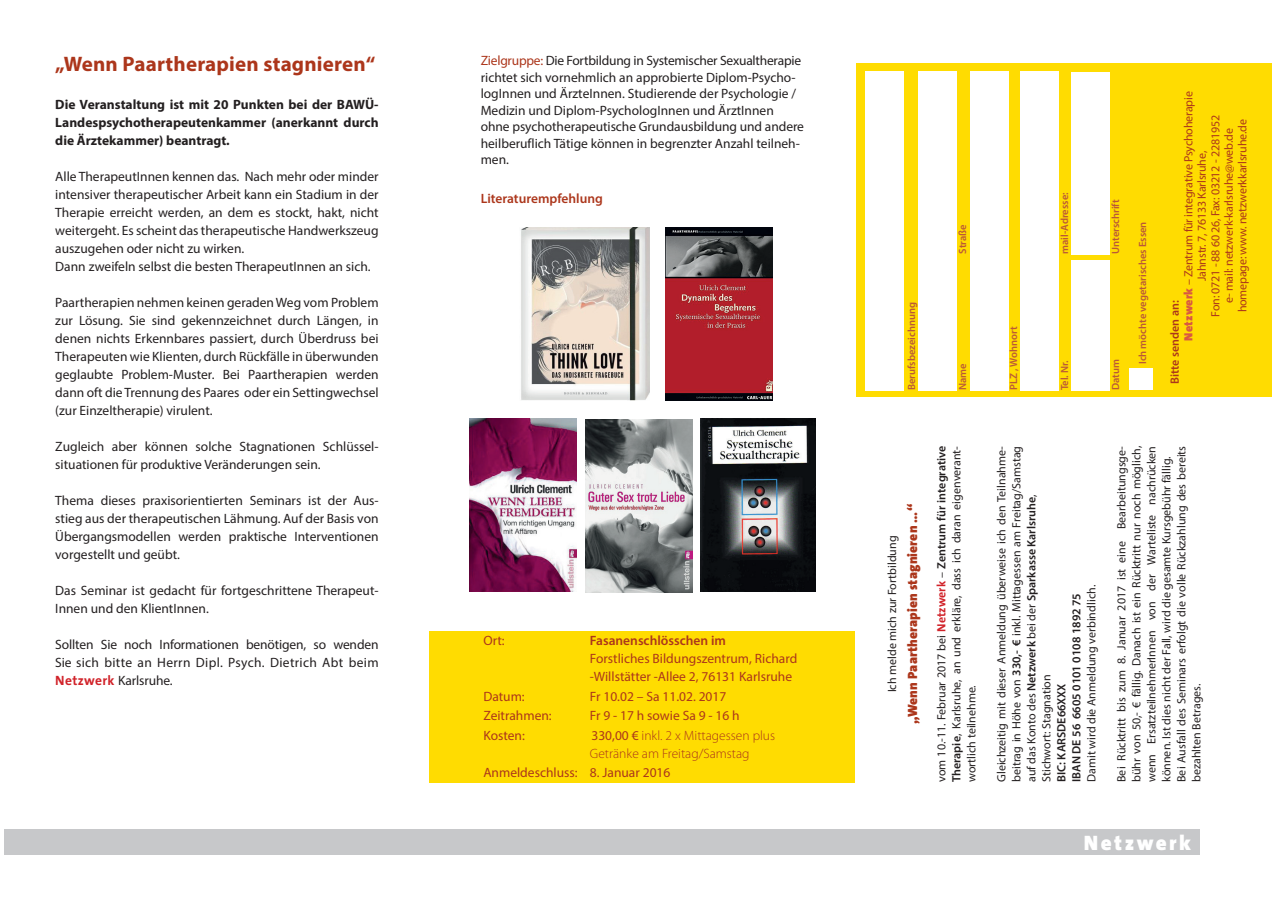
<style>
.page{position:relative;width:1272px;height:902px;background:#fff}
.page>*{position:absolute;margin:0;border:0;box-sizing:border-box;transform-origin:0 0}
.t1{font:700 21px "Myriad Pro";letter-spacing:.01em;color:#ac361b}
.t2{font:900 21px "The Sans B9";letter-spacing:.12em;color:#fff}
.t3{font:13.5px/18px "Myriad Pro";color:#231f20}
.t4{font:13.5px/18px "Myriad Pro";color:#ac361b}
.t5{font:700 13.5px/18px "Myriad Pro";color:#231f20;text-align:justify}
.t6{font:300 13.5px/18px "Myriad Pro";color:#ac361b}
.t7{font:600 13.5px "Myriad Pro";color:#ac361b}
.t8{font:900 13.5px "The Sans B9";letter-spacing:.01em;color:#ac361b}
.t9{font:12px/15px "Myriad Pro";color:#231f20}
.t10{font:12px "Myriad Pro";letter-spacing:-.015em;color:#ac361b}
.t11{font:600 12px/15px "Myriad Pro";color:#231f20}
.t12{font:600 12px "Myriad Pro";color:#ac361b}
.t13{font:600 10.5px "Myriad Pro";color:#ba5837}
.s1{font-family:"The Sans B7";font-weight:700;color:#d1232a}
.s2{color:#ac361b}
.s3{font-weight:400}
.s4{font-family:"The Sans B9";font-weight:900;color:#d95842}
.s5{font-weight:600}
</style>
<div class="page">
<div style="left:429px;top:631px;width:426px;height:151px;background:#ffdc01"></div>
<div style="left:4px;top:829px;width:1195px;height:26px;background:#c7c8ca"></div>
<div style="left:855px;top:64px;width:416px;height:333px;background:#ffdc01"></div>
<div style="left:865px;top:71px;width:39px;height:320px;background:#fff"></div>
<div style="left:918px;top:71px;width:38px;height:320px;background:#fff"></div>
<div style="left:969px;top:71px;width:39px;height:320px;background:#fff"></div>
<div style="left:1019px;top:71px;width:39px;height:320px;background:#fff"></div>
<div style="left:1071px;top:260px;width:38px;height:131px;background:#fff"></div>
<div style="left:1071px;top:72px;width:38px;height:183px;background:#fff"></div>
<div style="left:1129px;top:368px;width:23px;height:21px;background:#fff"></div>
<img style="left:521px;top:227px;width:128px;height:173px">
<img style="left:665px;top:227px;width:107px;height:173px">
<img style="left:469px;top:419px;width:107px;height:172px">
<img style="left:585px;top:420px;width:107px;height:172px">
<img style="left:701px;top:418px;width:114px;height:173px">
<h1 class="t1" style="left:55px;top:50px;width:322px">„Wenn Paartherapien stagnieren“</h1>
<p class="t5" style="left:55px;top:95px;width:325px">Die Veranstaltung ist mit 20 Punkten bei der BAWÜ-Landespsychotherapeutenkammer (anerkannt durch die Ärztekammer) beantragt.</p>
<p class="t3" style="left:55px;top:167px;width:325px">Alle TherapeutInnen kennen das. Nach mehr oder minder intensiver therapeutischer Arbeit kann ein Stadium in der Therapie erreicht werden, an dem es stockt, hakt, nicht weitergeht. Es scheint das therapeutische Handwerkszeug auszugehen oder nicht zu wirken.<br>Dann zweifeln selbst die besten TherapeutInnen an sich.</p>
<p class="t3" style="left:55px;top:293px;width:325px;text-align:justify">Paartherapien nehmen keinen geraden Weg vom Problem zur Lösung. Sie sind gekennzeichnet durch Längen, in denen nichts Erkennbares passiert, durch Überdruss bei Therapeuten wie Klienten, durch Rückfälle in überwunden geglaubte Problem-Muster. Bei Paartherapien werden dann oft die Trennung des Paares oder ein Settingwechsel (zur Einzeltherapie) virulent.</p>
<p class="t3" style="left:55px;top:437px;width:325px">Zugleich aber können solche Stagnationen Schlüssel&shy;situationen für produktive Veränderungen sein.</p>
<p class="t3" style="left:55px;top:491px;width:325px;text-align:justify">Thema dieses praxisorientierten Seminars ist der Aus&shy;stieg aus der therapeutischen Lähmung. Auf der Basis von Übergangsmodellen werden praktische Interventionen vorgestellt und geübt.</p>
<p class="t3" style="left:55px;top:581px;width:325px">Das Seminar ist gedacht für fortgeschrittene Therapeut-<br>Innen und den KlientInnen.</p>
<p class="t3" style="left:55px;top:635px;width:325px;text-align:justify">Sollten Sie noch Informationen benötigen, so wenden Sie sich bitte an Herrn Dipl. Psych. Dietrich Abt beim <span class="s1">Netzwerk</span> Karlsruhe.</p>
<p class="t3" style="left:480px;top:52px;width:325px;line-height:16.5px"><span class="s2">Zielgruppe:</span> Die Fortbildung in Systemischer Sexualtherapie richtet sich vornehmlich an approbierte Diplom-Psycho&shy;logInnen und ÄrzteInnen. Studierende der Psychologie / Medizin und Diplom-PsychologInnen und ÄrztInnen ohne psychotherapeutische Grundausbildung und andere heilberuflich Tätige können in begrenzter Anzahl teilneh&shy;men.</p>
<p class="t7" style="left:480px;top:190px;width:124px">Literaturempfehlung</p>
<p class="t4" style="left:483px;top:631px;width:23px">Ort:</p>
<p class="t7" style="left:590px;top:632px;width:137px">Fasanenschlösschen im</p>
<p class="t4" style="left:590px;top:649px;width:209px">Forstliches Bildungszentrum, Richard -Willstätter -Allee 2, 76131 Karlsruhe</p>
<p class="t4" style="left:483px;top:686px;width:43px">Datum:</p>
<p class="t4" style="left:590px;top:686px;width:138px">Fr 10.02 – Sa 11.02. 2017</p>
<p class="t4" style="left:483px;top:706px;width:70px">Zeitrahmen:</p>
<p class="t4" style="left:590px;top:706px;width:151px">Fr 9 - 17 h sowie Sa 9 - 16 h</p>
<p class="t4" style="left:483px;top:725px;width:43px">Kosten:</p>
<p class="t6" style="left:590px;top:726px;width:187px"><span class="s3">330,00 €</span> inkl. 2 x Mittagessen plus<br>Getränke am Freitag/Samstag</p>
<p class="t4" style="left:483px;top:763px;width:189px">Anmeldeschluss: 8. Januar 2016</p>
<p class="t13" style="left:904px;top:390px;width:89px;rotate:-90deg">Berufsbezeichnung</p>
<p class="t13" style="left:955px;top:254px;width:31px;rotate:-90deg">Straße</p>
<p class="t13" style="left:955px;top:390px;width:28px;rotate:-90deg">Name</p>
<p class="t13" style="left:1006px;top:390px;width:65px;rotate:-90deg">PLZ , Wohnort</p>
<p class="t13" style="left:1057px;top:254px;width:63px;rotate:-90deg">mail-Adresse:</p>
<p class="t13" style="left:1057px;top:390px;width:32px;rotate:-90deg">Tel. Nr.</p>
<p class="t13" style="left:1108px;top:254px;width:56px;rotate:-90deg">Unterschrift</p>
<p class="t13" style="left:1108px;top:390px;width:33px;rotate:-90deg">Datum</p>
<p class="t13" style="left:1135px;top:364px;width:144px;rotate:-90deg">Ich möchte vegetarisches Essen</p>
<p class="t10" style="left:1180px;top:340px;width:251px;rotate:-90deg"><span class="s4">Netzwerk</span> – Zentrum für integrative Psychoherapie</p>
<p class="t10" style="left:1207px;top:316px;width:203px;rotate:-90deg">Fon: 0721 - 88 60 26, Fax: 03212 - 2281952</p>
<p class="t10" style="left:1221px;top:303px;width:176px;rotate:-90deg">e- mail: netzwerk-karlsruhe@web.de</p>
<p class="t10" style="left:1234px;top:312px;width:194px;rotate:-90deg">homepage: www. netzwerkkarlsruhe.de</p>
<p class="t10" style="left:1194px;top:281px;width:131px;rotate:-90deg">Jahnstr. 7, 76133 Karlsruhe,</p>
<p class="t12" style="left:1167px;top:384px;width:85px;rotate:-90deg">Bitte senden an:</p>
<p class="t9" style="left:884px;top:692px;width:158px;rotate:-90deg">Ich melde mich zur Fortbildung</p>
<p class="t8" style="left:905px;top:724px;width:222px;rotate:-90deg">„Wenn Paartherapien stagnieren …“</p>
<p class="t9" style="left:933px;top:782px;width:337px;text-align:justify;rotate:-90deg">vom 10.-11. Februar 2017 bei <span class="s1">Netzwerk</span> – <span class="s5">Zentrum für integrative Therapie</span>, Karlsruhe, an und erkläre, dass ich daran eigenverant&shy;wortlich teilnehme.</p>
<p class="t9" style="left:993px;top:782px;width:337px;rotate:-90deg">Gleichzeitig mit dieser Anmeldung überweise ich den Teilnahme&shy;beitrag in Höhe von <span class="s5">330,- €</span> inkl. Mittagessen am Freitag/Samstag auf das Konto des <span class="s5">Netzwerk</span> bei der <span class="s5">Sparkasse Karlsruhe</span>, Stichwort: Stagnation</p>
<p class="t11" style="left:1053px;top:782px;width:190px;rotate:-90deg">BIC: KARSDE66XXX<br>IBAN DE 56 6605 0101 0108 1892 75</p>
<p class="t9" style="left:1083px;top:782px;width:198px;rotate:-90deg">Damit wird die Anmeldung verbindlich.</p>
<p class="t9" style="left:1113px;top:782px;width:337px;rotate:-90deg">Bei Rücktritt bis zum 8. Januar 2017 ist eine Bearbeitungsge&shy;bühr von 50,- € fällig. Danach ist ein Rücktritt nur noch möglich, wenn ErsatzteilnehmerInnen von der Warteliste nachrücken können. Ist dies nicht der Fall, wird die gesamte Kursgebühr fällig.<br>Bei Ausfall des Seminars erfolgt die volle Rückzahlung des bereits bezahlten Betrages.</p>
<h1 class="t2" style="left:1083px;top:831px;width:109px">Netzwerk</h1>
</div>
